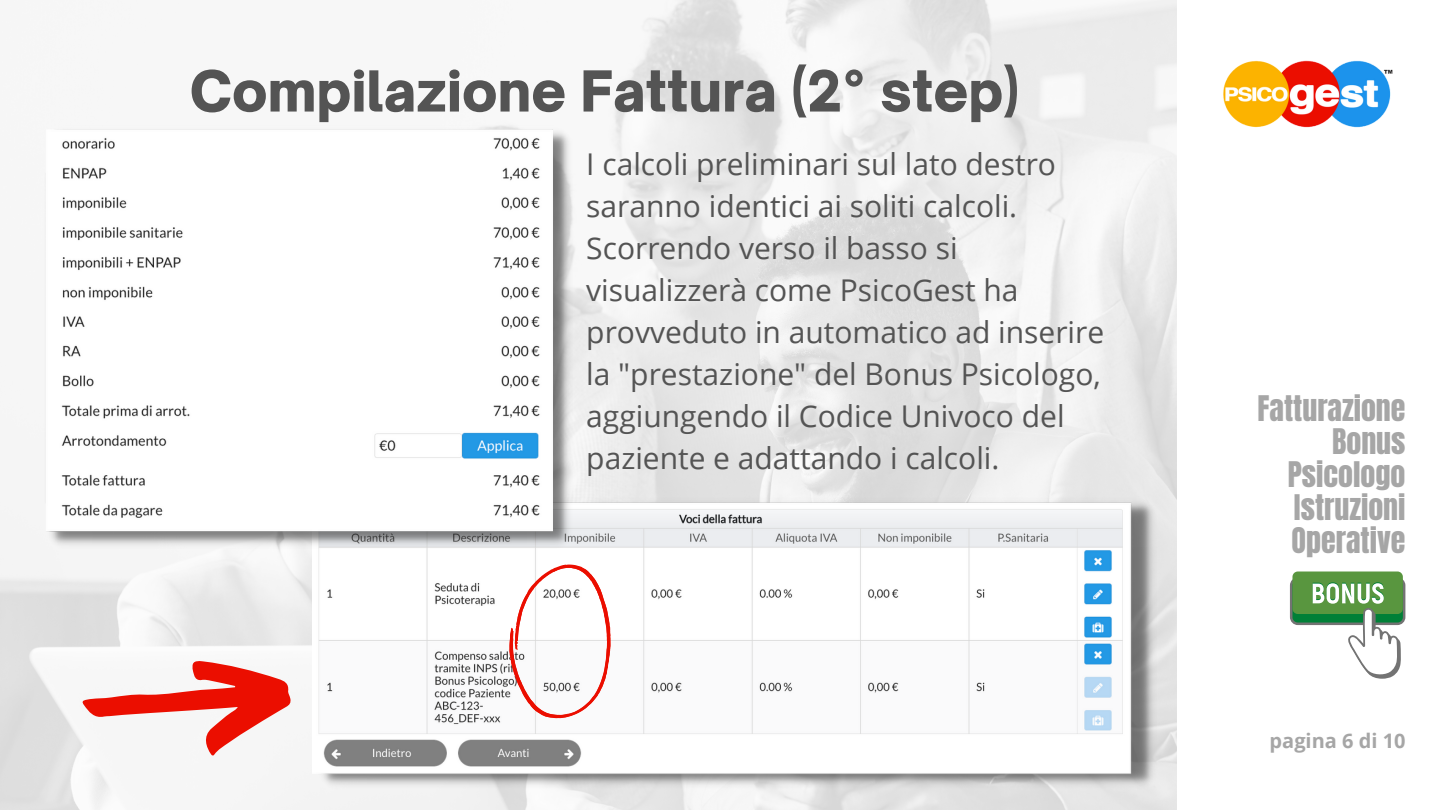
<style>
.page{position:relative;width:1440px;height:810px;background:#fff}
.page>*{position:absolute;margin:0;border:0;box-sizing:border-box;transform-origin:0 0}
.t1{font:900 54px "Open Sauce One";color:#545454}
.t2{font:30px/42px "Open Sans";color:#545454}
.t3{font:30px/33px "Anton";color:#a6a6a6;text-align:right}
.t4{font:700 20px "Open Sans";color:#a6a6a6}
</style>
<div class="page">
<img style="left:1223px;top:60px;width:170px;height:68px">
<div style="left:1290px;top:577px;width:115px;height:48px;background:#737373;border-radius:8px"></div>
<div style="left:1292px;top:580px;width:111px;height:43px;background:#008037;border-radius:5px"></div>
<div style="left:1292px;top:572px;width:111px;height:42px;background:#59963f;border-radius:5px"></div>
<svg style="left:1313px;top:582px;width:88px;height:97px"></svg>
<img style="left:313px;top:497px;width:846px;height:293px">
<img style="left:44px;top:126px;width:531px;height:424px">
<svg style="left:82px;top:660px;width:209px;height:96px"></svg>
<svg style="left:498px;top:557px;width:125px;height:168px"></svg>
<h1 class="t1" style="left:190px;top:58px;width:831px">Compilazione Fattura (2° step)</h1>
<p class="t2" style="left:586px;top:142px;width:519px">I calcoli preliminari sul lato destro saranno identici ai soliti calcoli.<br>Scorrendo verso il basso si visualizzerà come PsicoGest ha provveduto in automatico ad inserire la "prestazione" del Bonus Psicologo, aggiungendo il Codice Univoco del paziente e adattando i calcoli.</p>
<p class="t3" style="left:1258px;top:392px;width:149px">Fatturazione<br>Bonus<br>Psicologo<br>Istruzioni<br>Operative</p>
<p class="t4" style="left:1270px;top:727px;width:137px">pagina 6 di 10</p>
</div>
